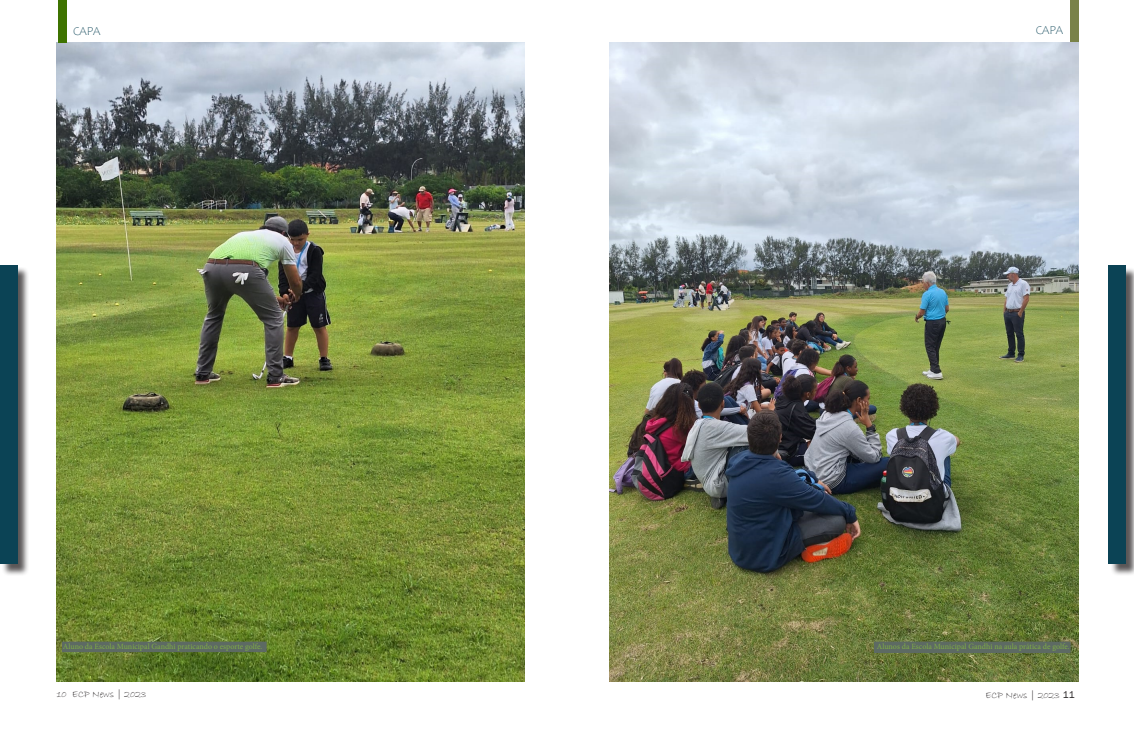
<style>
.page{position:relative;width:1134px;height:738px;background:#fff}
.page>*{position:absolute;margin:0;border:0;box-sizing:border-box;transform-origin:0 0}
.t1{font:300 12px "Candara";color:#0b4355}
.t2{font:10px "Bradley Hand ITC";color:#231f20}
.Issue_special{font:8px "Minion Pro";color:#80ae45}
.s1{font-family:"Franklin Gothic"}
</style>
<div class="page">
<img style="left:57px;top:43px;width:467px;height:637px">
<div style="left:58px;top:0;width:9px;height:43px;background:#3e7300"></div>
<div style="left:1070px;top:0;width:9px;height:43px;background:#798248"></div>
<div style="left:1px;top:267px;width:28px;height:308px;background:#231f20;opacity:.75"></div>
<div style="left:0;top:265px;width:17px;height:298px;background:#0b4355"></div>
<div style="left:1110px;top:267px;width:24px;height:308px;background:#231f20;opacity:.75"></div>
<div style="left:1108px;top:265px;width:17px;height:298px;background:#0b4355"></div>
<img style="left:609px;top:43px;width:470px;height:637px">
<div style="left:62px;top:641px;width:204px;height:10px;background:#5d6a63"></div>
<div style="left:62px;top:641px;width:205px;height:10px;border:1px solid #5d6a63"></div>
<div style="left:875px;top:641px;width:195px;height:10px;background:#5d6a63"></div>
<div style="left:874px;top:641px;width:196px;height:11px;border:1px solid #5d6a63"></div>
<p class="t1" style="left:73px;top:24px;width:29px">CAPA</p>
<p class="t1" style="left:1036px;top:24px;width:29px">CAPA</p>
<p class="Issue_special" style="left:63px;top:640px;width:201px">Aluno da Escola Municipal Gandhi praticando o esporte golfe.</p>
<p class="Issue_special" style="left:877px;top:640px;width:194px">Alunos da Escola Municipal Gandhi na aula prática de golfe.</p>
<p class="t2" style="left:57px;top:687px;width:91px">10 ECP News | 2023</p>
<p class="t2" style="left:985px;top:688px;width:91px">ECP News | 2023 <span class="s1">11</span></p>
</div>
